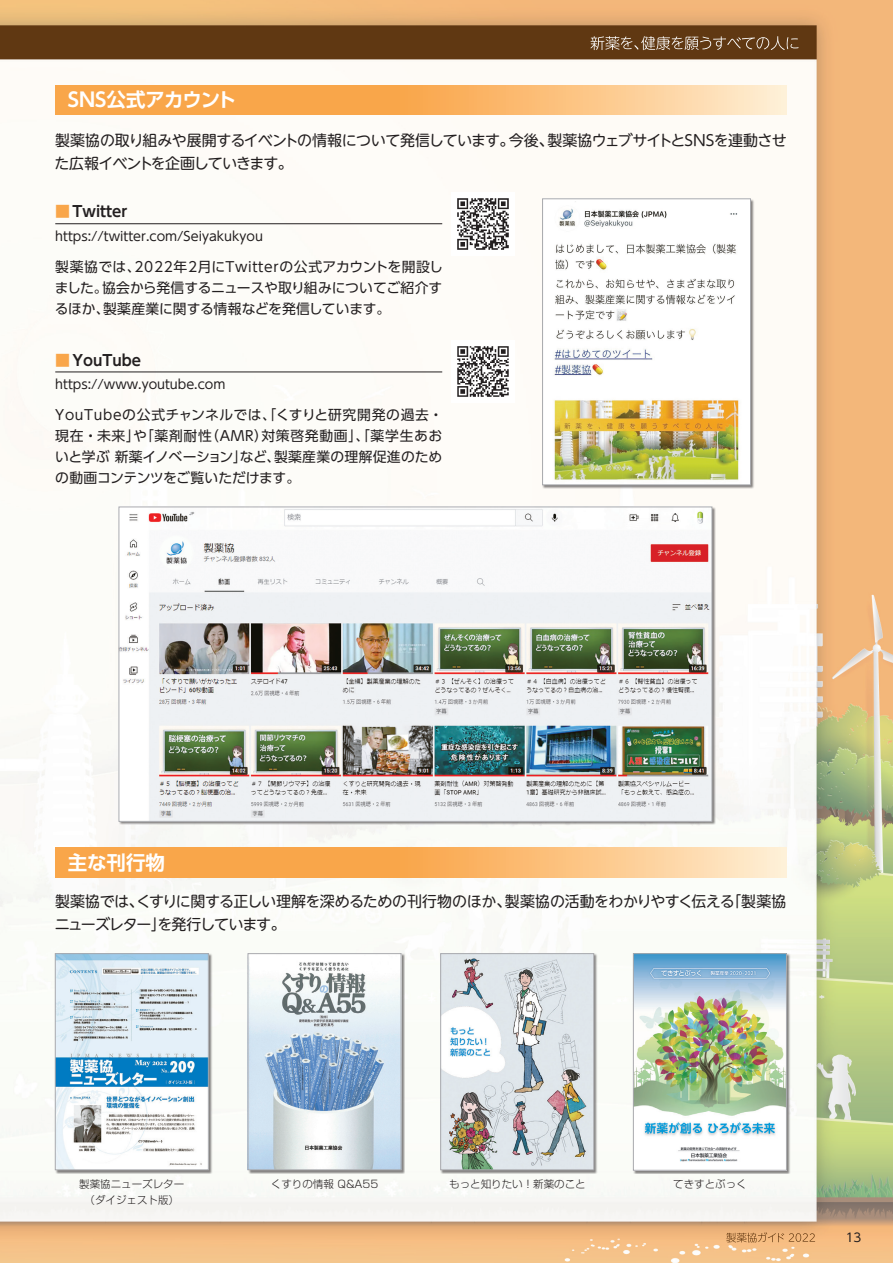
<style>
.page{position:relative;width:893px;height:1263px;background:#fff}
.page>*{position:absolute;margin:0;border:0;box-sizing:border-box;transform-origin:0 0}
.t1{font:700 19.5px "UD Shin Go Pr 6 De";letter-spacing:-.005em;color:#fff}
.t2{font:15px/23.2px "UD Shin M Go Pr 6 N";letter-spacing:-.045em;color:#231f20}
.t3{font:700 15px "UD Shin Go Pr 6 N De";color:#231f20}
.t4{font:13.8px/21px "UD Shin Go Pr 6 N";letter-spacing:-.01em;color:#231f20;text-align:justify}
.t5{font:12.75px "UD Shin Go Pr 6 N";color:#231f20}
.t6{font:12px "UD Shin Go Pr 6 N";color:#231f20}
.t7{font:300 10.5px/16.5px "Shin Go Pro";color:#231f20;text-align:center}
.s1{color:#f9a64a}
</style>
<div class="page">
<img style="left:0;top:0;width:893px;height:1263px">
<svg style="left:591px;top:36px;width:208px;height:14px;background:#806142"></svg>
<svg style="left:726px;top:1232px;width:89px;height:10px"></svg>
<img style="left:121px;top:509px;width:589px;height:310px">
<div style="left:542px;top:199px;width:213px;height:290px;background:#231f20;opacity:.55"></div>
<img style="left:546px;top:201px;width:201px;height:282px">
<div style="left:542px;top:199px;width:209px;height:286px;border:1px solid #a8a9ad"></div>
<hr style="left:55px;top:372px;width:387px;height:1px;background:#231f20">
<hr style="left:55px;top:223px;width:387px;height:1px;background:#231f20">
<svg style="left:55px;top:847px;width:731px;height:30px;background:#fab86d"></svg>
<svg style="left:55px;top:85px;width:731px;height:30px;background:#fab86d"></svg>
<div style="left:633px;top:953px;width:157px;height:221px;background:#231f20;opacity:.55"></div>
<img style="left:635px;top:955px;width:150px;height:213px">
<div style="left:633px;top:953px;width:154px;height:217px;border:1px solid #a8a9ad"></div>
<div style="left:441px;top:953px;width:157px;height:221px;background:#231f20;opacity:.55"></div>
<img style="left:442px;top:955px;width:150px;height:213px">
<div style="left:440px;top:953px;width:154px;height:217px;border:1px solid #a8a9ad"></div>
<div style="left:248px;top:953px;width:157px;height:221px;background:#231f20;opacity:.55"></div>
<img style="left:250px;top:955px;width:149px;height:213px">
<div style="left:248px;top:953px;width:153px;height:217px;border:1px solid #a8a9ad"></div>
<div style="left:55px;top:953px;width:157px;height:221px;background:#231f20;opacity:.55"></div>
<img style="left:57px;top:955px;width:150px;height:213px">
<div style="left:55px;top:953px;width:154px;height:217px;border:1px solid #a8a9ad"></div>
<img style="left:452px;top:340px;width:62px;height:63px">
<img style="left:452px;top:193px;width:62px;height:62px">
<h1 class="t1" style="left:68px;top:84px;width:170px">SNS公式アカウント</h1>
<p class="t2" style="left:55px;top:128px;width:734px">製薬協の取り組みや展開するイベントの情報について発信しています。今後、製薬協ウェブサイトとSNSを連動させた広報イベントを企画していきます。</p>
<p class="t3" style="left:55px;top:199px;width:74px"><span class="s1">■</span>Twitter</p>
<p class="t5" style="left:55px;top:225px;width:209px">https://twitter.com/Seiyakukyou</p>
<p class="t4" style="left:55px;top:256px;width:390px">製薬協では、2022年2月にTwitterの公式アカウントを開設しました。協会から発信するニュースや取り組みについてご紹介するほか、製薬産業に関する情報などを発信しています。</p>
<p class="t3" style="left:55px;top:348px;width:87px"><span class="s1">■</span>YouTube</p>
<p class="t5" style="left:55px;top:374px;width:172px">https://www.youtube.com</p>
<p class="t4" style="left:55px;top:404px;width:389px">YouTubeの公式チャンネルでは、「くすりと研究開発の過去・現在・未来」や「薬剤耐性（AMR）対策啓発動画」、「薬学生あおいと学ぶ 新薬イノベーション」など、製薬産業の理解促進のための動画コンテンツをご覧いただけます。</p>
<h1 class="t1" style="left:68px;top:846px;width:99px">主な刊行物</h1>
<p class="t2" style="left:55px;top:889px;width:733px">製薬協では、くすりに関する正しい理解を深めるための刊行物のほか、製薬協の活動をわかりやすく伝える「製薬協ニューズレター」を発行しています。</p>
<p class="t7" style="left:79px;top:1174px;width:106px">製薬協ニューズレター（ダイジェスト版）</p>
<p class="t7" style="left:271px;top:1174px;width:109px">くすりの情報 Q&amp;A55</p>
<p class="t7" style="left:449px;top:1174px;width:138px">もっと知りたい！新薬のこと</p>
<p class="t7" style="left:673px;top:1174px;width:75px">てきすとぶっく</p>
<p class="t6" style="left:846px;top:1228px;width:17px">13</p>
</div>
